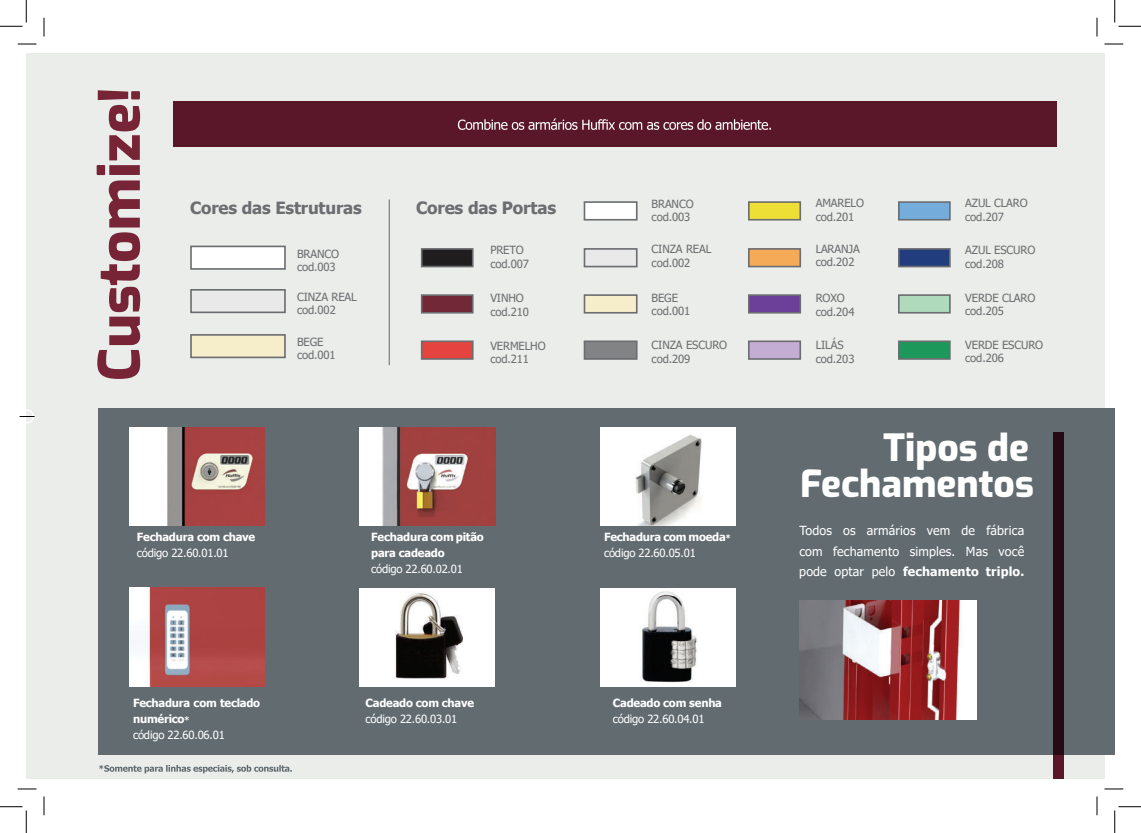
<style>
.page{position:relative;width:1141px;height:833px;background:#fff}
.page>*{position:absolute;margin:0;border:0;box-sizing:border-box;transform-origin:0 0}
.t1{font:800 56.75px "Exo";color:#772436}
.t2{font:800 37.25px/35.8px "Exo";color:#fff;text-align:right}
.t3{font:700 17px "Tahoma";letter-spacing:-.01em;color:#6c6d70}
.t4{font:700 16.88px "Tahoma";letter-spacing:-.01em;color:#6c6d70}
.t5{font:12.5px/20.2px "Tahoma";letter-spacing:.01em;color:#fff;text-align:justify}
.t6{font:11.25px/13.5px "Tahoma";letter-spacing:-.01em;color:#6c6d70}
.t7{font:700 11.25px/16px "Tahoma";letter-spacing:-.02em;color:#fff}
.t8{font:11.25px "Tahoma";letter-spacing:-.02em;color:#fff}
.s1{font-size:8.75px}
.s2{font-weight:400}
.s3{font-weight:700}
</style>
<div class="page">
<div style="left:26px;top:54px;width:1056px;height:724px;background:#eaedea"></div>
<div style="left:98px;top:408px;width:1016px;height:346px;background:#616b70"></div>
<div style="left:173px;top:102px;width:883px;height:45px;background:#5a1729"></div>
<div style="left:1053px;top:432px;width:10px;height:346px;background:#250a13"></div>
<svg style="left:458px;top:118px;width:312px;height:12px"></svg>
<div style="left:190px;top:245px;width:96px;height:24px;background:#fff;border:2px solid #6c6d70"></div>
<div style="left:583px;top:201px;width:54px;height:19px;background:#fff;border:2px solid #6c6d70"></div>
<div style="left:748px;top:201px;width:53px;height:19px;background:#eedf36;border:2px solid #6c6d70"></div>
<div style="left:897px;top:201px;width:53px;height:19px;background:#74addc;border:2px solid #6c6d70"></div>
<div style="left:421px;top:248px;width:52px;height:19px;background:#201d1e;border:2px solid #6c6d70"></div>
<div style="left:190px;top:289px;width:96px;height:24px;background:#e9e9ea;border:2px solid #6c6d70"></div>
<div style="left:583px;top:248px;width:54px;height:19px;background:#e9e9ea;border:2px solid #6c6d70"></div>
<div style="left:748px;top:248px;width:53px;height:19px;background:#f5aa58;border:2px solid #6c6d70"></div>
<div style="left:897px;top:248px;width:53px;height:19px;background:#223d7e;border:2px solid #6c6d70"></div>
<div style="left:421px;top:294px;width:52px;height:19px;background:#732837;border:2px solid #6c6d70"></div>
<div style="left:190px;top:334px;width:96px;height:24px;background:#f6edca;border:2px solid #6c6d70"></div>
<div style="left:583px;top:294px;width:54px;height:19px;background:#f6edca;border:2px solid #6c6d70"></div>
<div style="left:748px;top:294px;width:53px;height:19px;background:#6c4099;border:2px solid #6c6d70"></div>
<div style="left:897px;top:294px;width:53px;height:19px;background:#afdabc;border:2px solid #6c6d70"></div>
<div style="left:421px;top:340px;width:52px;height:19px;background:#e5433f;border:2px solid #6c6d70"></div>
<div style="left:583px;top:340px;width:54px;height:19px;background:#818385;border:2px solid #6c6d70"></div>
<div style="left:748px;top:340px;width:53px;height:19px;background:#c4add2;border:2px solid #6c6d70"></div>
<div style="left:897px;top:340px;width:53px;height:19px;background:#1c985a;border:2px solid #6c6d70"></div>
<hr style="left:389px;top:199px;width:1px;height:166px;background:#616b70">
<svg style="left:99px;top:765px;width:193px;height:8px"></svg>
<img style="left:360px;top:427px;width:135px;height:98px">
<img style="left:799px;top:600px;width:176px;height:119px">
<div style="left:600px;top:427px;width:135px;height:98px;background:#fff"></div>
<img style="left:635px;top:435px;width:67px;height:90px">
<img style="left:129px;top:587px;width:135px;height:98px">
<img style="left:129px;top:427px;width:135px;height:98px">
<div style="left:360px;top:587px;width:135px;height:98px;background:#fff"></div>
<img style="left:395px;top:592px;width:68px;height:87px">
<div style="left:600px;top:587px;width:135px;height:98px;background:#fff"></div>
<img style="left:640px;top:591px;width:58px;height:90px">
<svg style="left:18px;top:43px;width:18px;height:2px"></svg>
<svg style="left:1104px;top:43px;width:19px;height:2px"></svg>
<svg style="left:18px;top:788px;width:18px;height:1px"></svg>
<svg style="left:1104px;top:788px;width:19px;height:1px"></svg>
<svg style="left:43px;top:18px;width:2px;height:18px"></svg>
<svg style="left:43px;top:796px;width:2px;height:18px"></svg>
<svg style="left:1096px;top:18px;width:1px;height:18px"></svg>
<svg style="left:1096px;top:796px;width:1px;height:18px"></svg>
<svg style="left:0;top:0;width:27px;height:27px"></svg>
<svg style="left:0;top:806px;width:27px;height:26px"></svg>
<svg style="left:1114px;top:0;width:26px;height:27px"></svg>
<svg style="left:1114px;top:806px;width:26px;height:26px"></svg>
<div style="left:20px;top:409px;width:14px;height:14px;border:2px solid #fff;border-radius:50%"></div>
<svg style="left:20px;top:415px;width:15px;height:2px"></svg>
<h1 class="t1" style="left:78px;top:381px;width:295px;rotate:-90deg">Customize!</h1>
<h3 class="t4" style="left:190px;top:196px;width:173px">Cores das Estruturas</h3>
<h3 class="t3" style="left:416px;top:196px;width:141px">Cores das Portas</h3>
<p class="t6" style="left:297px;top:247px;width:44px">BRANCO cod.003</p>
<p class="t6" style="left:490px;top:244px;width:40px">PRETO cod.007</p>
<p class="t6" style="left:490px;top:292px;width:40px">VINHO cod.210</p>
<p class="t6" style="left:490px;top:339px;width:57px">VERMELHO cod.211</p>
<p class="t6" style="left:297px;top:290px;width:61px">CINZA REAL cod.002</p>
<p class="t6" style="left:297px;top:335px;width:40px">BEGE cod.001</p>
<p class="t6" style="left:651px;top:197px;width:44px">BRANCO cod.003</p>
<p class="t6" style="left:651px;top:243px;width:61px">CINZA REAL cod.002</p>
<p class="t6" style="left:651px;top:291px;width:40px">BEGE cod.001</p>
<p class="t6" style="left:651px;top:339px;width:77px">CINZA ESCURO cod.209</p>
<p class="t7" style="left:137px;top:529px;width:120px">Fechadura com chave</p>
<p class="t8" style="left:137px;top:545px;width:93px">código 22.60.01.01</p>
<p class="t7" style="left:371px;top:529px;width:114px">Fechadura com pitão para cadeado</p>
<p class="t8" style="left:371px;top:561px;width:93px">código 22.60.02.01</p>
<p class="t7" style="left:604px;top:529px;width:128px">Fechadura com moeda<span class="s1">* </span><span class="s2">código 22.60.05.01</span></p>
<p class="t7" style="left:133px;top:695px;width:129px">Fechadura com teclado numérico<span class="s1">*<br></span><span class="s2">código 22.60.06.01</span></p>
<p class="t7" style="left:365px;top:695px;width:110px">Cadeado com chave</p>
<p class="t8" style="left:365px;top:711px;width:93px">código 22.60.03.01</p>
<p class="t7" style="left:613px;top:695px;width:111px">Cadeado com senha</p>
<p class="t8" style="left:613px;top:711px;width:93px">código 22.60.04.01</p>
<p class="t6" style="left:815px;top:197px;width:50px">AMARELO cod.201</p>
<p class="t6" style="left:965px;top:197px;width:64px">AZUL CLARO cod.207</p>
<p class="t6" style="left:815px;top:242px;width:46px">LARANJA cod.202</p>
<p class="t6" style="left:815px;top:292px;width:40px">ROXO cod.204</p>
<p class="t6" style="left:815px;top:339px;width:40px">LILÁS cod.203</p>
<p class="t6" style="left:965px;top:244px;width:72px">AZUL ESCURO cod.208</p>
<p class="t6" style="left:965px;top:291px;width:72px">VERDE CLARO cod.205</p>
<p class="t6" style="left:965px;top:338px;width:79px">VERDE ESCURO cod.206</p>
<h2 class="t2" style="left:800px;top:427px;width:235px">Tipos de<br>Fechamentos</h2>
<p class="t5" style="left:799px;top:521px;width:226px">Todos os armários vem de fábrica com fechamento simples. Mas você pode optar pelo <span class="s3">fechamento triplo.</span></p>
</div>
